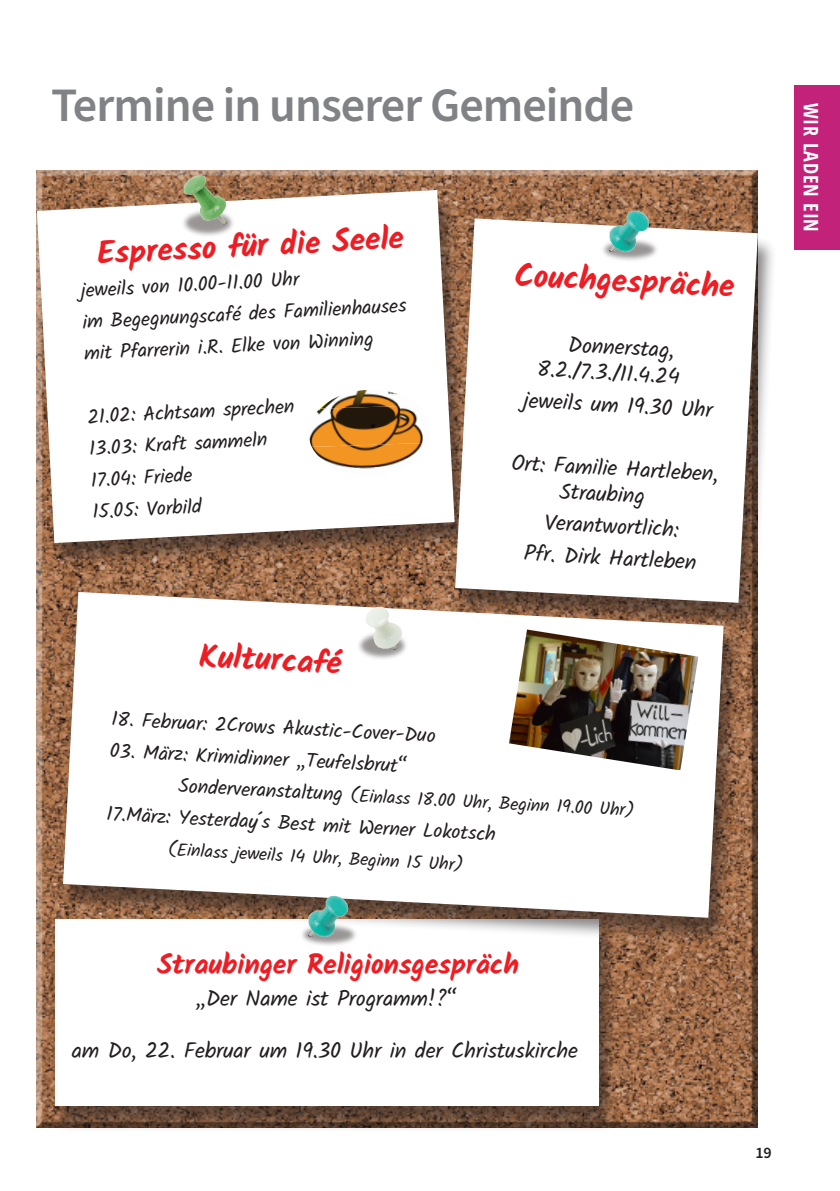
<style>
.page{position:relative;width:840px;height:1191px;background:#fff}
.page>*{position:absolute;margin:0;border:0;box-sizing:border-box;transform-origin:0 0}
.a_headline_20pt{font:600 48px "Source Sans Pro";letter-spacing:-.02em;color:#808285}
.a_termine_headline{font:700 32px "Kalam";color:#ee1d23}
.a_termine_headline-2{font:700 28px "Kalam";letter-spacing:-.01em;color:#ee1d23}
.a_termine_headline-3{font:22px/26px "Kalam";color:#231f20}
.a_termine_fließtext{font:22px "Kalam";letter-spacing:-.01em;color:#231f20}
.a_termine_headline-4{font:20px "Kalam";color:#231f20}
.a_rubrik_10pt{font:700 condensed 20px "Open Sans";letter-spacing:.04em;color:#fff}
.a_termine_headline-5{font:18px "Kalam";color:#231f20}
.t1{font:600 16px "Source Sans Pro";color:#231f20}
.s1{font-size:20px}
</style>
<div class="page">
<div style="left:794px;top:85px;width:45px;height:164px;background:#c22279"></div>
<div style="left:34px;top:167px;width:724px;height:962px;background:#231f20;opacity:.9"></div>
<div style="left:32px;top:193px;width:441px;height:377px;background:#231f20;opacity:.55"></div>
<svg style="left:37px;top:190px;width:417px;height:353px"></svg>
<img style="left:319px;top:390px;width:98px;height:15px">
<img style="left:308px;top:405px;width:122px;height:42px">
<img style="left:311px;top:443px;width:117px;height:33px">
<div style="left:450px;top:222px;width:326px;height:408px;background:#231f20;opacity:.55"></div>
<svg style="left:455px;top:218px;width:302px;height:385px"></svg>
<img style="left:174px;top:172px;width:63px;height:67px">
<img style="left:594px;top:205px;width:66px;height:61px">
<div style="left:50px;top:922px;width:568px;height:211px;background:#231f20;opacity:.55"></div>
<div style="left:55px;top:918px;width:543px;height:187px;background:#fff"></div>
<div style="left:59px;top:595px;width:683px;height:349px;background:#231f20;opacity:.55"></div>
<svg style="left:63px;top:592px;width:660px;height:325px"></svg>
<img style="left:508px;top:629px;width:190px;height:141px">
<img style="left:293px;top:890px;width:67px;height:56px">
<img style="left:355px;top:595px;width:56px;height:69px">
<p class="a_headline_20pt" style="left:51px;top:73px;width:584px">Termine in unserer Gemeinde</p>
<p class="a_termine_headline" style="left:96px;top:235px;width:308px;rotate:-3deg">Espresso für die Seele</p>
<p class="a_termine_headline-4" style="left:80px;top:276px;width:220px;rotate:-3deg">jeweils von 10.00-11.00 Uhr</p>
<p class="a_termine_headline-4" style="left:82px;top:308px;width:326px;rotate:-3deg">im Begegnungscafé des Familienhauses</p>
<p class="a_termine_headline-4" style="left:83px;top:340px;width:291px;rotate:-3deg">mit Pfarrerin i.R. Elke von Winning</p>
<p class="a_termine_headline-4" style="left:87px;top:403px;width:209px;rotate:-3deg">21.02: Achtsam sprechen</p>
<p class="a_termine_headline-4" style="left:88px;top:434px;width:180px;rotate:-3deg">13.03: Kraft sammeln</p>
<p class="a_termine_headline-4" style="left:90px;top:466px;width:103px;rotate:-3deg">17.04: Friede</p>
<p class="a_termine_headline-4" style="left:92px;top:498px;width:111px;rotate:-3deg">15.05: Vorbild</p>
<p class="a_termine_headline" style="left:515px;top:256px;width:222px;rotate:3deg">Couchgespräche</p>
<p class="a_termine_headline-3" style="left:538px;top:331px;width:144px;text-indent:30px;rotate:3deg">Donnerstag,<br>8.2./7.3./11.4.24</p>
<p class="a_termine_headline-3" style="left:524px;top:388px;width:191px;rotate:3deg">jeweils um 19.30 Uhr</p>
<p class="a_termine_headline-3" style="left:561px;top:454px;width:159px;text-indent:-49px;rotate:3deg">Ort: Familie Hartleben,<br>Straubing</p>
<p class="a_termine_headline-3" style="left:545px;top:510px;width:136px;rotate:3deg">Verantwortlich:</p>
<p class="a_termine_headline-3" style="left:524px;top:541px;width:174px;rotate:3deg">Pfr. Dirk Hartleben</p>
<p class="a_termine_headline" style="left:200px;top:637px;width:144px;rotate:3deg">Kulturcafé</p>
<p class="a_termine_headline-4" style="left:112px;top:705px;width:326px;rotate:3deg">18. Februar: 2Crows Akustic-Cover-Duo</p>
<p class="a_termine_headline-4" style="left:110px;top:736px;width:299px;rotate:3deg">03. März: Krimidinner „Teufelsbrut“</p>
<p class="a_termine_headline-5" style="left:179px;top:774px;width:458px;rotate:3deg"><span class="s1">Sonderveranstaltung</span> (Einlass 18.00 Uhr, Beginn 19.00 Uhr)</p>
<p class="a_termine_headline-4" style="left:107px;top:799px;width:391px;rotate:3deg">17.März: Yesterday´s Best mit Werner Lokotsch</p>
<p class="a_termine_headline-5" style="left:169px;top:836px;width:297px;rotate:3deg">(Einlass jeweils 14 Uhr, Beginn 15 Uhr)</p>
<p class="a_termine_headline-2" style="left:157px;top:948px;width:363px">Straubinger Religionsgespräch</p>
<p class="a_termine_fließtext" style="left:196px;top:983px;width:263px">„Der Name ist Programm!?“</p>
<p class="a_termine_fließtext" style="left:72px;top:1035px;width:507px">am Do, 22. Februar um 19.30 Uhr in der Christuskirche</p>
<p class="a_rubrik_10pt" style="left:824px;top:103px;width:131px;rotate:90deg">WIR LADEN EIN</p>
<p class="t1" style="left:755px;top:1141px;width:18px">19</p>
</div>
